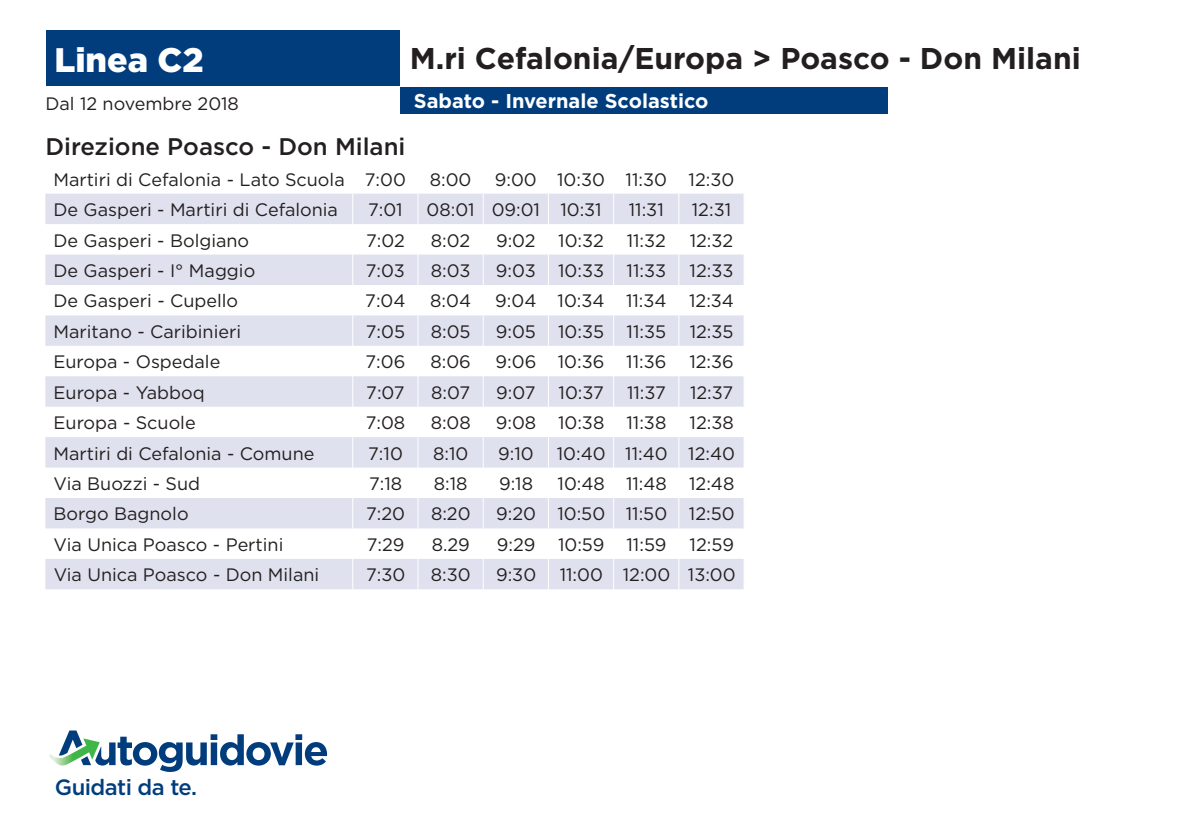
<style>
.page{position:relative;width:1191px;height:840px;background:#fff}
.page>*{position:absolute;margin:0;border:0;box-sizing:border-box;transform-origin:0 0}
.t1{font:900 34px "Gotham";color:#fff}
.t2{font:700 30px "Gotham";color:#231f20}
.t3{font:500 24px "Gotham";color:#231f20}
.t4{font:500 22px "Gotham";letter-spacing:-.025em;color:#013d7d}
.t5{font:700 20px "Gotham";color:#fff}
.t6{font:18px "Gotham";color:#231f20}
</style>
<div class="page">
<div style="left:46px;top:31px;width:354px;height:55px;background:#013d7d"></div>
<div style="left:400px;top:87px;width:487px;height:26px;background:#013d7d"></div>
<svg style="left:45px;top:194px;width:698px;height:395px;fill:#e0e1ee"></svg>
<hr style="left:352px;top:193px;width:1px;height:31px;background:#fff">
<hr style="left:417px;top:193px;width:1px;height:31px;background:#fff">
<hr style="left:483px;top:193px;width:1px;height:31px;background:#fff">
<hr style="left:548px;top:193px;width:1px;height:31px;background:#fff">
<hr style="left:613px;top:193px;width:1px;height:31px;background:#fff">
<hr style="left:678px;top:193px;width:1px;height:31px;background:#fff">
<hr style="left:352px;top:224px;width:1px;height:30px;background:#fff">
<hr style="left:417px;top:224px;width:1px;height:30px;background:#fff">
<hr style="left:483px;top:224px;width:1px;height:30px;background:#fff">
<hr style="left:548px;top:224px;width:1px;height:30px;background:#fff">
<hr style="left:613px;top:224px;width:1px;height:30px;background:#fff">
<hr style="left:678px;top:224px;width:1px;height:30px;background:#fff">
<hr style="left:352px;top:254px;width:1px;height:31px;background:#fff">
<hr style="left:417px;top:254px;width:1px;height:31px;background:#fff">
<hr style="left:483px;top:254px;width:1px;height:31px;background:#fff">
<hr style="left:548px;top:254px;width:1px;height:31px;background:#fff">
<hr style="left:613px;top:254px;width:1px;height:31px;background:#fff">
<hr style="left:678px;top:254px;width:1px;height:31px;background:#fff">
<hr style="left:352px;top:285px;width:1px;height:30px;background:#fff">
<hr style="left:417px;top:285px;width:1px;height:30px;background:#fff">
<hr style="left:483px;top:285px;width:1px;height:30px;background:#fff">
<hr style="left:548px;top:285px;width:1px;height:30px;background:#fff">
<hr style="left:613px;top:285px;width:1px;height:30px;background:#fff">
<hr style="left:678px;top:285px;width:1px;height:30px;background:#fff">
<hr style="left:352px;top:315px;width:1px;height:30px;background:#fff">
<hr style="left:417px;top:315px;width:1px;height:30px;background:#fff">
<hr style="left:483px;top:315px;width:1px;height:30px;background:#fff">
<hr style="left:548px;top:315px;width:1px;height:30px;background:#fff">
<hr style="left:613px;top:315px;width:1px;height:30px;background:#fff">
<hr style="left:678px;top:315px;width:1px;height:30px;background:#fff">
<hr style="left:352px;top:345px;width:1px;height:31px;background:#fff">
<hr style="left:417px;top:345px;width:1px;height:31px;background:#fff">
<hr style="left:483px;top:345px;width:1px;height:31px;background:#fff">
<hr style="left:548px;top:345px;width:1px;height:31px;background:#fff">
<hr style="left:613px;top:345px;width:1px;height:31px;background:#fff">
<hr style="left:678px;top:345px;width:1px;height:31px;background:#fff">
<hr style="left:352px;top:376px;width:1px;height:30px;background:#fff">
<hr style="left:417px;top:376px;width:1px;height:30px;background:#fff">
<hr style="left:483px;top:376px;width:1px;height:30px;background:#fff">
<hr style="left:548px;top:376px;width:1px;height:30px;background:#fff">
<hr style="left:613px;top:376px;width:1px;height:30px;background:#fff">
<hr style="left:678px;top:376px;width:1px;height:30px;background:#fff">
<hr style="left:352px;top:406px;width:1px;height:31px;background:#fff">
<hr style="left:417px;top:406px;width:1px;height:31px;background:#fff">
<hr style="left:483px;top:406px;width:1px;height:31px;background:#fff">
<hr style="left:548px;top:406px;width:1px;height:31px;background:#fff">
<hr style="left:613px;top:406px;width:1px;height:31px;background:#fff">
<hr style="left:678px;top:406px;width:1px;height:31px;background:#fff">
<hr style="left:352px;top:437px;width:1px;height:30px;background:#fff">
<hr style="left:417px;top:437px;width:1px;height:30px;background:#fff">
<hr style="left:483px;top:437px;width:1px;height:30px;background:#fff">
<hr style="left:548px;top:437px;width:1px;height:30px;background:#fff">
<hr style="left:613px;top:437px;width:1px;height:30px;background:#fff">
<hr style="left:678px;top:437px;width:1px;height:30px;background:#fff">
<hr style="left:352px;top:467px;width:1px;height:30px;background:#fff">
<hr style="left:417px;top:467px;width:1px;height:30px;background:#fff">
<hr style="left:483px;top:467px;width:1px;height:30px;background:#fff">
<hr style="left:548px;top:467px;width:1px;height:30px;background:#fff">
<hr style="left:613px;top:467px;width:1px;height:30px;background:#fff">
<hr style="left:678px;top:467px;width:1px;height:30px;background:#fff">
<hr style="left:352px;top:497px;width:1px;height:31px;background:#fff">
<hr style="left:417px;top:497px;width:1px;height:31px;background:#fff">
<hr style="left:483px;top:497px;width:1px;height:31px;background:#fff">
<hr style="left:548px;top:497px;width:1px;height:31px;background:#fff">
<hr style="left:613px;top:497px;width:1px;height:31px;background:#fff">
<hr style="left:678px;top:497px;width:1px;height:31px;background:#fff">
<hr style="left:352px;top:528px;width:1px;height:30px;background:#fff">
<hr style="left:417px;top:528px;width:1px;height:30px;background:#fff">
<hr style="left:483px;top:528px;width:1px;height:30px;background:#fff">
<hr style="left:548px;top:528px;width:1px;height:30px;background:#fff">
<hr style="left:613px;top:528px;width:1px;height:30px;background:#fff">
<hr style="left:678px;top:528px;width:1px;height:30px;background:#fff">
<hr style="left:352px;top:558px;width:1px;height:31px;background:#fff">
<hr style="left:417px;top:558px;width:1px;height:31px;background:#fff">
<hr style="left:483px;top:558px;width:1px;height:31px;background:#fff">
<hr style="left:548px;top:558px;width:1px;height:31px;background:#fff">
<hr style="left:613px;top:558px;width:1px;height:31px;background:#fff">
<hr style="left:678px;top:558px;width:1px;height:31px;background:#fff">
<svg style="left:49px;top:730px;width:278px;height:41px"></svg>
<h1 class="t1" style="left:54px;top:36px;width:151px">Linea C2</h1>
<p class="t6" style="left:45px;top:92px;width:195px">Dal 12 novembre 2018</p>
<h2 class="t2" style="left:410px;top:38px;width:672px">M.ri Cefalonia/Europa &gt; Poasco - Don Milani</h2>
<p class="t5" style="left:414px;top:87px;width:296px">Sabato - Invernale Scolastico</p>
<h3 class="t3" style="left:45px;top:131px;width:361px">Direzione Poasco - Don Milani</h3>
<p class="t6" style="left:53px;top:168px;width:354px">Martiri di Cefalonia - Lato Scuola 7:00</p>
<p class="t6" style="left:430px;top:168px;width:43px">8:00</p>
<p class="t6" style="left:495px;top:168px;width:241px">9:00 10:30 11:30 12:30</p>
<p class="t6" style="left:53px;top:198px;width:286px">De Gasperi - Martiri di Cefalonia</p>
<p class="t6" style="left:368px;top:198px;width:36px">7:01</p>
<p class="t6" style="left:426px;top:198px;width:177px">08:01 09:01 10:31</p>
<p class="t6" style="left:629px;top:198px;width:36px">11:31</p>
<p class="t6" style="left:692px;top:198px;width:41px">12:31</p>
<p class="t6" style="left:53px;top:228px;width:197px">De Gasperi - Bolgiano</p>
<p class="t6" style="left:366px;top:228px;width:40px">7:02</p>
<p class="t6" style="left:431px;top:228px;width:41px">8:02</p>
<p class="t6" style="left:496px;top:228px;width:109px">9:02 10:32</p>
<p class="t6" style="left:626px;top:228px;width:41px">11:32</p>
<p class="t6" style="left:689px;top:228px;width:45px">12:32</p>
<p class="t6" style="left:53px;top:259px;width:203px">De Gasperi - I° Maggio</p>
<p class="t6" style="left:366px;top:259px;width:41px">7:03</p>
<p class="t6" style="left:431px;top:259px;width:41px">8:03</p>
<p class="t6" style="left:496px;top:259px;width:172px">9:03 10:33 11:33</p>
<p class="t6" style="left:689px;top:259px;width:45px">12:33</p>
<p class="t6" style="left:53px;top:289px;width:186px">De Gasperi - Cupello</p>
<p class="t6" style="left:365px;top:289px;width:42px">7:04</p>
<p class="t6" style="left:430px;top:289px;width:42px">8:04</p>
<p class="t6" style="left:495px;top:289px;width:240px">9:04 10:34 11:34 12:34</p>
<p class="t6" style="left:53px;top:320px;width:189px">Maritano - Caribinieri</p>
<p class="t6" style="left:366px;top:320px;width:41px">7:05</p>
<p class="t6" style="left:431px;top:320px;width:41px">8:05</p>
<p class="t6" style="left:496px;top:320px;width:110px">9:05 10:35</p>
<p class="t6" style="left:626px;top:320px;width:41px">11:35</p>
<p class="t6" style="left:689px;top:320px;width:45px">12:35</p>
<p class="t6" style="left:53px;top:350px;width:168px">Europa - Ospedale</p>
<p class="t6" style="left:365px;top:350px;width:41px">7:06</p>
<p class="t6" style="left:430px;top:350px;width:42px">8:06</p>
<p class="t6" style="left:495px;top:350px;width:172px">9:06 10:36 11:36</p>
<p class="t6" style="left:689px;top:350px;width:46px">12:36</p>
<p class="t6" style="left:53px;top:380px;width:153px">Europa - Yabboq</p>
<p class="t6" style="left:366px;top:380px;width:40px">7:07</p>
<p class="t6" style="left:431px;top:380px;width:41px">8:07</p>
<p class="t6" style="left:496px;top:380px;width:41px">9:07</p>
<p class="t6" style="left:558px;top:380px;width:47px">10:37</p>
<p class="t6" style="left:627px;top:380px;width:40px">11:37</p>
<p class="t6" style="left:690px;top:380px;width:45px">12:37</p>
<p class="t6" style="left:54px;top:411px;width:144px">Europa - Scuole</p>
<p class="t6" style="left:366px;top:411px;width:41px">7:08</p>
<p class="t6" style="left:431px;top:411px;width:42px">8:08</p>
<p class="t6" style="left:496px;top:411px;width:172px">9:08 10:38 11:38</p>
<p class="t6" style="left:689px;top:411px;width:46px">12:38</p>
<p class="t6" style="left:54px;top:441px;width:262px">Martiri di Cefalonia - Comune</p>
<p class="t6" style="left:368px;top:441px;width:36px">7:10</p>
<p class="t6" style="left:433px;top:441px;width:37px">8:10</p>
<p class="t6" style="left:498px;top:441px;width:37px">9:10</p>
<p class="t6" style="left:557px;top:441px;width:180px">10:40 11:40 12:40</p>
<p class="t6" style="left:54px;top:472px;width:148px">Via Buozzi - Sud</p>
<p class="t6" style="left:369px;top:472px;width:35px">7:18</p>
<p class="t6" style="left:434px;top:472px;width:35px">8:18</p>
<p class="t6" style="left:499px;top:472px;width:36px">9:18</p>
<p class="t6" style="left:557px;top:472px;width:178px">10:48 11:48 12:48</p>
<p class="t6" style="left:54px;top:502px;width:136px">Borgo Bagnolo</p>
<p class="t6" style="left:366px;top:502px;width:40px">7:20</p>
<p class="t6" style="left:431px;top:502px;width:41px">8:20</p>
<p class="t6" style="left:496px;top:502px;width:240px">9:20 10:50 11:50 12:50</p>
<p class="t6" style="left:54px;top:532px;width:231px">Via Unica Poasco - Pertini</p>
<p class="t6" style="left:367px;top:532px;width:39px">7:29</p>
<p class="t6" style="left:432px;top:532px;width:40px">8.29</p>
<p class="t6" style="left:497px;top:532px;width:40px">9:29</p>
<p class="t6" style="left:558px;top:532px;width:110px">10:59 11:59</p>
<p class="t6" style="left:689px;top:532px;width:46px">12:59</p>
<p class="t6" style="left:54px;top:563px;width:267px">Via Unica Poasco - Don Milani</p>
<p class="t6" style="left:366px;top:563px;width:41px">7:30</p>
<p class="t6" style="left:431px;top:563px;width:41px">8:30</p>
<p class="t6" style="left:496px;top:563px;width:42px">9:30</p>
<p class="t6" style="left:560px;top:563px;width:177px">11:00 12:00 13:00</p>
<p class="t4" style="left:55px;top:772px;width:144px">Guidati da te.</p>
</div>
